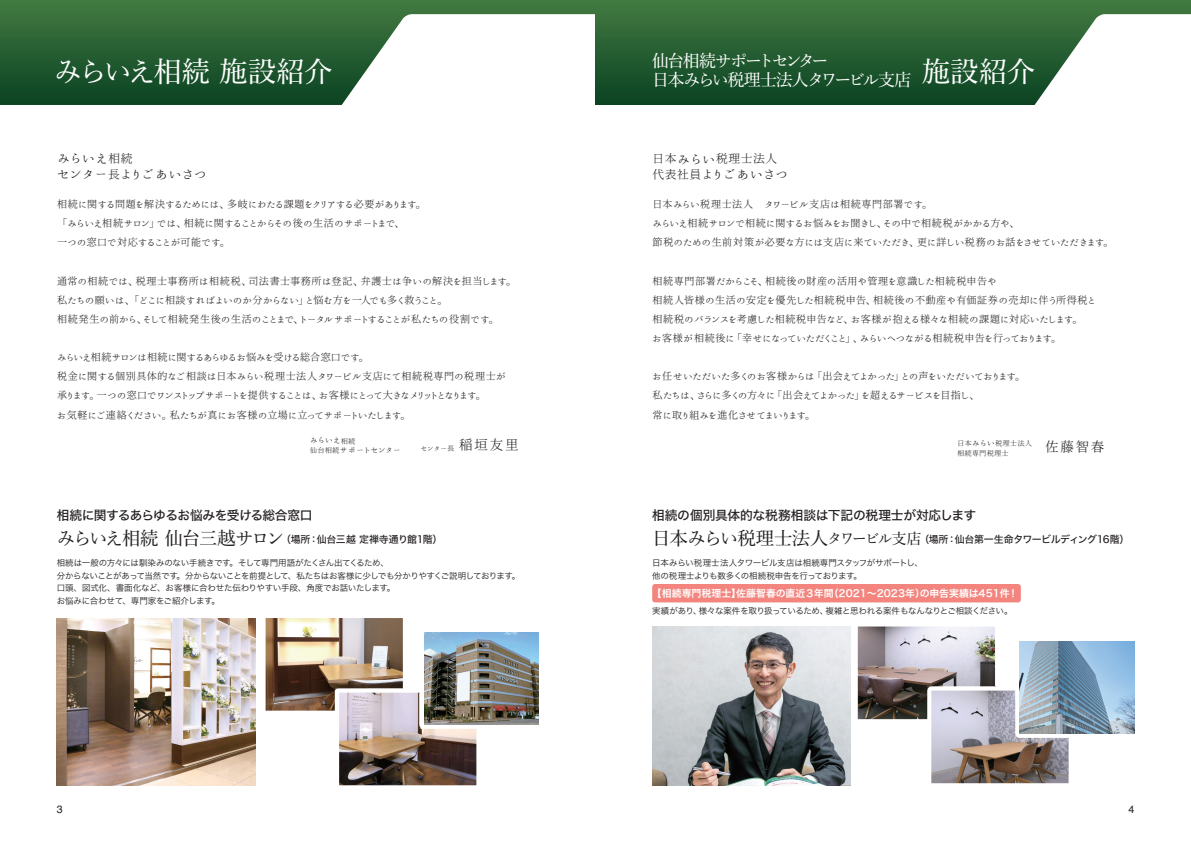
<style>
.page{position:relative;width:1191px;height:842px;background:#fff}
.page>*{position:absolute;margin:0;border:0;box-sizing:border-box;transform-origin:0 0}
.t1{font:500 28.3px "Yu Min";letter-spacing:-.05em;color:#fff}
.t2{font:500 28.3px "Yu Min";letter-spacing:-.03em;color:#fff}
.t3{font:500 18.4px "Yu Min";letter-spacing:-.04em;color:#231f20}
.t4{font:500 17px "Yu Min";letter-spacing:-.085em;color:#fff}
.t5{font:500 17px "Yu Min";letter-spacing:-.105em;color:#fff}
.t6{font:14.2px/15.6px "Honoka Shin Mincho L";color:#231f20}
.t7{font:12.8px "Hiragino Sans W5";letter-spacing:-.03em;color:#231f20}
.t8{font:12.3px "Honoka Shin Mincho L";color:#231f20}
.t9{font:10.6px/19.1px "Honoka Shin Mincho L";letter-spacing:-.05em;color:#231f20}
.t10{font:10.6px "Helvetica";color:#231f20}
.t11{font:9.9px "Hiragino Sans W6";color:#fff}
.t12{font:9.9px "Hiragino Sans W5";letter-spacing:-.015em;color:#231f20}
.t13{font:9.9px "Hiragino Sans W5";letter-spacing:-.04em;color:#231f20}
.t14{font:8.5px/12.8px "Hiragino Sans W3";letter-spacing:-.035em;color:#231f20}
.t15{font:8.5px/9.9px "Honoka Shin Mincho L";color:#231f20}
.t16{font:7.4px/9.9px "Honoka Shin Mincho L";color:#231f20}
.s1{font-size:12.3px}
.s2{font-size:14.2px}
.s3{font-size:7.4px}
.s4{font-size:8.5px}
.s5{font-family:"Yu Min";font-weight:500;font-size:18.4px}
.s6{font-size:14.7px}
</style>
<div class="page">
<svg style="left:0;top:0;width:595px;height:105px;background:#286032"></svg>
<svg style="left:339px;top:14px;width:256px;height:91px"></svg>
<div style="left:595px;top:0;width:596px;height:105px;background:linear-gradient(to bottom,#437a41,#0a4222)"></div>
<svg style="left:1032px;top:14px;width:159px;height:91px"></svg>
<img style="left:57px;top:618px;width:198px;height:167px">
<img style="left:266px;top:618px;width:137px;height:93px">
<img style="left:369px;top:688px;width:51px;height:5px">
<img style="left:451px;top:729px;width:26px;height:57px">
<img style="left:364px;top:785px;width:87px;height:1px">
<img style="left:335px;top:688px;width:34px;height:23px">
<img style="left:339px;top:693px;width:137px;height:92px">
<div style="left:652px;top:584px;width:368px;height:18px;background:#f3857e;border-radius:3px"></div>
<img style="left:652px;top:626px;width:198px;height:159px">
<img style="left:857px;top:626px;width:138px;height:93px">
<img style="left:961px;top:686px;width:54px;height:5px">
<img style="left:1043px;top:737px;width:26px;height:47px">
<img style="left:956px;top:783px;width:87px;height:1px">
<img style="left:927px;top:686px;width:34px;height:33px">
<img style="left:931px;top:691px;width:137px;height:92px">
<img style="left:1107px;top:641px;width:28px;height:93px">
<img style="left:1072px;top:733px;width:35px;height:1px">
<img style="left:1015px;top:691px;width:53px;height:46px">
<img style="left:1019px;top:641px;width:115px;height:92px">
<img style="left:424px;top:632px;width:88px;height:1px">
<img style="left:512px;top:632px;width:27px;height:93px">
<img style="left:420px;top:693px;width:56px;height:36px">
<img style="left:424px;top:633px;width:115px;height:91px">
<h1 class="t1" style="left:54px;top:45px;width:280px">みらいえ相続 施設紹介</h1>
<h3 class="t5" style="left:652px;top:45px;width:178px">仙台相続サポートセンター</h3>
<h3 class="t4" style="left:652px;top:64px;width:261px">日本みらい税理士法人タワービル支店</h3>
<h1 class="t2" style="left:922px;top:45px;width:114px">施設紹介</h1>
<h3 class="t6" style="left:57px;top:150px;width:152px">みらいえ<span class="s1">相続<br></span>センター<span class="s1">長</span>よりごあいさつ</h3>
<p class="t8" style="left:652px;top:150px;width:127px">日本<span class="s2">みらい</span>税理士法人</p>
<h3 class="t6" style="left:652px;top:166px;width:138px"><span class="s1">代表社員</span>よりごあいさつ</h3>
<p class="t9" style="left:57px;top:194px;width:371px">相続に関する問題を解決するためには、多岐にわたる課題をクリアする必要があります。「みらいえ相続サロン」では、相続に関することからその後の生活のサポートまで、<br>一つの窓口で対応することが可能です。</p>
<p class="t9" style="left:57px;top:271px;width:462px">通常の相続では、税理士事務所は相続税、司法書士事務所は登記、弁護士は争いの解決を担当します。私たちの願いは、「どこに相談すればよいのか分からない」と悩む方を一人でも多く救うこと。<br>相続発生の前から、そして相続発生後の生活のことまで、トータルサポートすることが私たちの役割です。</p>
<p class="t9" style="left:57px;top:347px;width:451px">みらいえ相続サロンは相続に関するあらゆるお悩みを受ける総合窓口です。<br>税金に関する個別具体的なご相談は日本みらい税理士法人タワービル支店にて相続税専門の税理士が承ります。一つの窓口でワンストップサポートを提供することは、お客様にとって大きなメリットとなります。<br>お気軽にご連絡ください。私たちが真にお客様の立場に立ってサポートいたします。</p>
<p class="t9" style="left:652px;top:194px;width:463px">日本みらい税理士法人　タワービル支店は相続専門部署です。<br>みらいえ相続サロンで相続に関するお悩みをお聞きし、その中で相続税がかかる方や、<br>節税のための生前対策が必要な方には支店に来ていただき、更に詳しい税務のお話をさせていただきます。</p>
<p class="t9" style="left:652px;top:271px;width:445px">相続専門部署だからこそ、相続後の財産の活用や管理を意識した相続税申告や<br>相続人皆様の生活の安定を優先した相続税申告、相続後の不動産や有価証券の売却に伴う所得税と相続税のバランスを考慮した相続税申告など、お客様が抱える様々な相続の課題に対応いたします。<br>お客様が相続後に「幸せになっていただくこと」、みらいへつながる相続税申告を行っております。</p>
<p class="t9" style="left:652px;top:367px;width:375px">お任せいただいた多くのお客様からは「出会えてよかった」との声をいただいております。私たちは、さらに多くの方々に「出会えてよかった」を超えるサービスを目指し、<br>常に取り組みを進化させてまいります。</p>
<p class="t15" style="left:310px;top:435px;width:93px">みらいえ<span class="s3">相続<br>仙台相続</span>サポートセンター</p>
<p class="t16" style="left:420px;top:443px;width:100px">センター長<span class="s2">稲垣友里</span></p>
<h3 class="t6" style="left:1044px;top:439px;width:62px">佐藤智春</h3>
<p class="t16" style="left:957px;top:438px;width:77px">日本<span class="s4">みらい</span>税理士法人相続専門税理士</p>
<p class="t7" style="left:57px;top:504px;width:257px">相続に関するあらゆるお悩みを受ける総合窓口</p>
<p class="t14" style="left:57px;top:556px;width:465px">相続は一般の方々には馴染みのない手続きです。そして専門用語がたくさん出てくるため、<br>分からないことがあって当然です。分からないことを前提として、私たちはお客様に少しでも分かりやすくご説明しております。口頭、図式化、書面化など、お客様に合わせた伝わりやすい手段、角度でお話いたします。<br>お悩みに合わせて、専門家をご紹介します。</p>
<p class="t12" style="left:57px;top:531px;width:387px"><span class="s5">みらいえ相続 仙台三越サロン</span>（場所：仙台三越 定禅寺通り館1階）</p>
<p class="t7" style="left:652px;top:504px;width:326px">相続の個別具体的な税務相談は下記の税理士が対応します</p>
<h2 class="t3" style="left:652px;top:521px;width:271px">日本みらい税理士法人<span class="s6">タワービル支店</span></h2>
<p class="t13" style="left:919px;top:531px;width:212px">（場所：仙台第一生命タワービルディング16階）</p>
<p class="t14" style="left:652px;top:556px;width:272px">日本みらい税理士法人タワービル支店は相続専門スタッフがサポートし、他の税理士よりも数多くの相続税申告を行っております。</p>
<p class="t11" style="left:652px;top:584px;width:367px">【相続専門税理士】佐藤智春の直近３年間（2021～2023年）の申告実績は451件！</p>
<p class="t14" style="left:652px;top:604px;width:362px">実績があり、様々な案件を取り扱っているため、複雑と思われる案件もなんなりとご相談ください。</p>
<p class="t10" style="left:57px;top:801px;width:7px">3</p>
<p class="t10" style="left:1128px;top:801px;width:7px">4</p>
</div>
